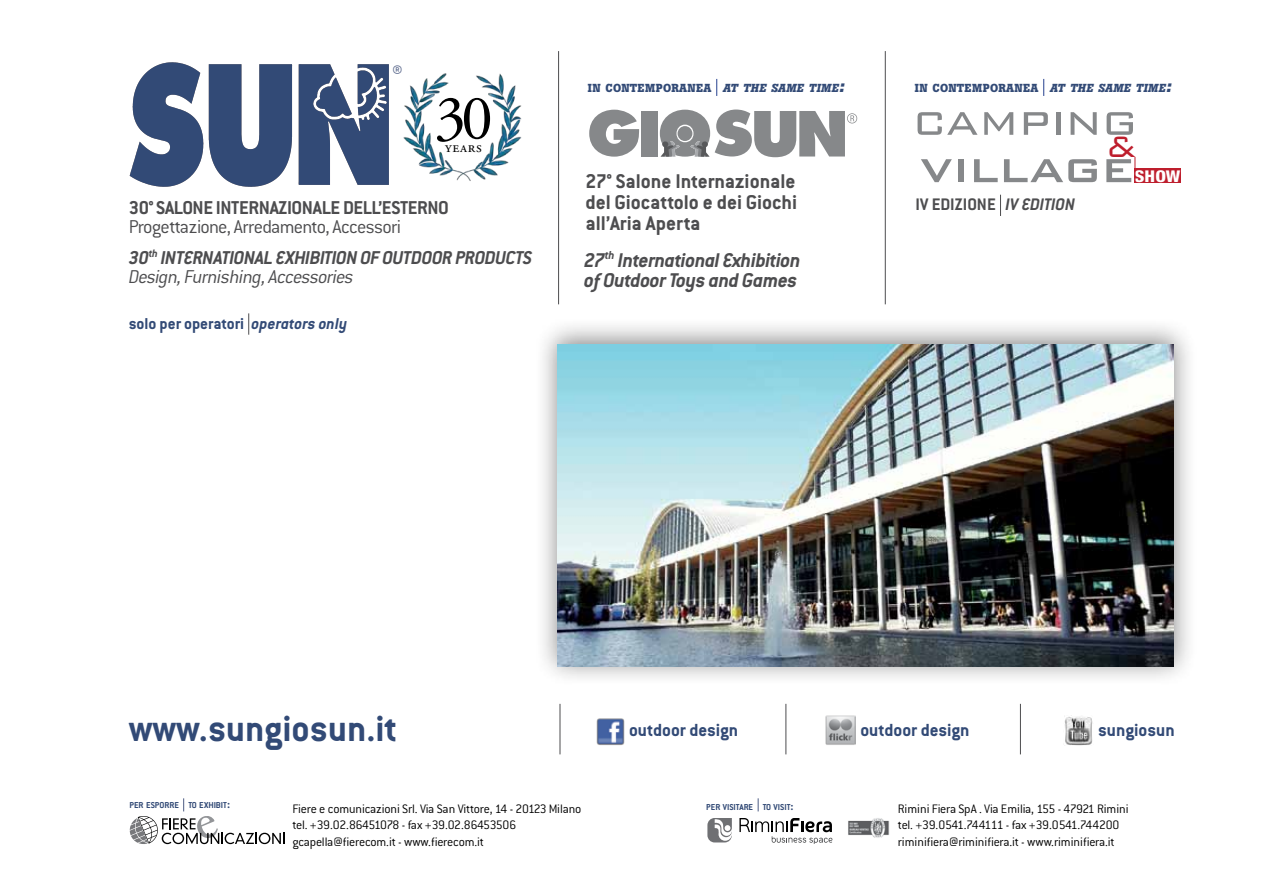
<style>
.page{position:relative;width:1271px;height:892px;background:#fff}
.page>*{position:absolute;margin:0;border:0;box-sizing:border-box;transform-origin:0 0}
.t1{font:700 39.75px "Conduit ITC";color:#324a76}
.t2{font:300 39.45px "Bank Gothic BT";color:#be1e2d}
.t3{font:700 23.1px "Conduit ITC";color:#4d5c83}
.t4{font:700 21.75px/20.5px "Conduit ITC";color:#4d4d4f;text-align:justify}
.t5{font:italic 700 21.75px/20.5px "Conduit ITC";letter-spacing:-.02em;color:#4d4d4f}
.t6{font:italic 700 20.4px/19.2px "Conduit ITC";letter-spacing:-.02em;color:#4d4d4f}
.t7{font:700 20.4px "Conduit ITC";letter-spacing:-.02em;color:#4d4d4f}
.t8{font:300 20.4px "Conduit ITC";letter-spacing:-.035em;color:#4d4d4f}
.t9{font:700 19.2px "Conduit ITC";color:#324a76}
.t10{font:700 18.3px "Conduit ITC";color:#4d4d4f}
.t11{font:700 17.25px "Conduit ITC";color:#324a76}
.t12{font:800 condensed 16.2px "Helvetica Neue";color:#fff;scale:1.15 1}
.t13{font:15.3px "Adobe Garamond Pro";letter-spacing:.05em;color:#000}
.t14{font:300 13.5px/16.5px "Conduit ITC";letter-spacing:-.015em;color:#000}
.t15{font:700 11.55px "Boton";letter-spacing:.02em;color:#324a76}
.t16{font:700 9.45px "Conduit ITC";color:#324a76}
.s1{font-style:italic}
.s2{font-style:italic;font-size:16.5px}
.s3{font-weight:300}
.s4{font-size:13.5px}
</style>
<div class="page">
<img style="left:596px;top:718px;width:29px;height:27px">
<img style="left:1064px;top:715px;width:29px;height:30px">
<img style="left:826px;top:715px;width:30px;height:30px">
<hr style="left:786px;top:703px;width:1px;height:51px;background:#4d4d4f">
<hr style="left:1020px;top:703px;width:1px;height:51px;background:#4d4d4f">
<hr style="left:560px;top:703px;width:1px;height:51px;background:#4d4d4f">
<hr style="left:558px;top:51px;width:1px;height:253px;background:#4d4d4f">
<svg style="left:248px;top:313px;width:1px;height:21px"></svg>
<svg style="left:1000px;top:194px;width:1px;height:22px"></svg>
<hr style="left:885px;top:51px;width:1px;height:253px;background:#4d4d4f">
<svg style="left:758px;top:798px;width:1px;height:13px"></svg>
<svg style="left:130px;top:798px;width:154px;height:45px"></svg>
<svg style="left:707px;top:818px;width:25px;height:24px"></svg>
<svg style="left:739px;top:818px;width:94px;height:25px"></svg>
<img style="left:848px;top:818px;width:42px;height:20px">
<svg style="left:589px;top:110px;width:50px;height:46px"></svg>
<div style="left:641px;top:111px;width:17px;height:45px;background:#86888a"></div>
<svg style="left:660px;top:109px;width:197px;height:48px"></svg>
<div style="left:534px;top:316px;width:663px;height:370px;background:#000;opacity:.48"></div>
<img style="left:558px;top:344px;width:616px;height:322px">
<svg style="left:130px;top:62px;width:73px;height:125px"></svg>
<svg style="left:209px;top:64px;width:83px;height:123px"></svg>
<svg style="left:299px;top:64px;width:90px;height:121px"></svg>
<img style="left:403px;top:73px;width:119px;height:108px">
<svg style="left:921px;top:159px;width:31px;height:23px"></svg>
<div style="left:958px;top:159px;width:6px;height:23px;background:#86888a"></div>
<svg style="left:974px;top:159px;width:24px;height:23px"></svg>
<svg style="left:1004px;top:159px;width:93px;height:23px"></svg>
<svg style="left:918px;top:112px;width:59px;height:23px"></svg>
<svg style="left:984px;top:112px;width:29px;height:23px"></svg>
<svg style="left:1024px;top:112px;width:24px;height:23px"></svg>
<hr style="left:1056px;top:112px;width:4px;height:23px;background:#86888a">
<svg style="left:1071px;top:112px;width:26px;height:23px"></svg>
<svg style="left:1107px;top:112px;width:26px;height:23px"></svg>
<div style="left:1134px;top:168px;width:47px;height:14px;background:#be1e2d"></div>
<svg style="left:1106px;top:157px;width:30px;height:25px"></svg>
<svg style="left:716px;top:79px;width:1px;height:17px"></svg>
<svg style="left:1043px;top:79px;width:1px;height:17px"></svg>
<h3 class="t3" style="left:392px;top:59px;width:12px">®</h3>
<p class="t13" style="left:445px;top:137px;width:38px">years</p>
<h3 class="t7" style="left:129px;top:196px;width:322px">30° SALONE INTERNAZIONALE DELL’ESTERNO</h3>
<h3 class="t8" style="left:129px;top:216px;width:274px">Progettazione, Arredamento, Accessori</h3>
<p class="t15" style="left:588px;top:81px;width:258px">IN CONTEMPORANEA <span class="s1">AT THE SAME TIME</span><span class="s2">:</span></p>
<p class="t15" style="left:915px;top:81px;width:258px">IN CONTEMPORANEA <span class="s1">AT THE SAME TIME</span><span class="s2">:</span></p>
<h3 class="t4" style="left:585px;top:171px;width:213px">27° Salone Internazionale del Giocattolo e dei Giochi all’Aria Aperta</h3>
<h3 class="t10" style="left:915px;top:194px;width:161px">IV EDIZIO NE <span class="s1">IV EDITION</span></h3>
<h2 class="t2" style="left:1106px;top:125px;width:32px">&amp;</h2>
<p class="t12" style="left:1135px;top:166px;width:41px">SHOW</p>
<h3 class="t6" style="left:129px;top:247px;width:405px">30<sup>th</sup> INTERNATIONAL EXHIBITION OF OUTDOOR PRODUCTS<br><span class="s3">Design, Furnishing, Accessories</span></h3>
<h3 class="t5" style="left:584px;top:249px;width:218px">27<sup>th</sup> International Exhibition of Outdoor Toys and Games</h3>
<p class="t11" style="left:129px;top:313px;width:220px">solo per operatori <span class="s1">operators only</span></p>
<h1 class="t1" style="left:129px;top:705px;width:270px">www.sungiosun.it</h1>
<h3 class="t9" style="left:629px;top:718px;width:111px">outdoor design</h3>
<h3 class="t9" style="left:860px;top:718px;width:111px">outdoor design</h3>
<h3 class="t9" style="left:1098px;top:718px;width:78px">sungiosun</h3>
<p class="t16" style="left:130px;top:799px;width:102px">PER ESPORRE TO EXHIBIT<span class="s4">:</span></p>
<p class="t16" style="left:706px;top:800px;width:89px">PER VISITARE TO VISIT<span class="s4">:</span></p>
<p class="t14" style="left:292px;top:800px;width:290px">Fiere e comunicazioni Srl. Via San Vittore, 14 - 20123 Milano tel. +39.02.86451078 - fax +39.02.86453506 gcapella@fierecom.it - www.fierecom.it</p>
<p class="t14" style="left:898px;top:800px;width:232px">Rimini Fiera SpA . Via Emilia, 155 - 47921 Rimini tel. +39.0541.744111 - fax +39.0541.744200 riminifiera@riminifiera.it - www.riminifiera.it</p>
</div>
